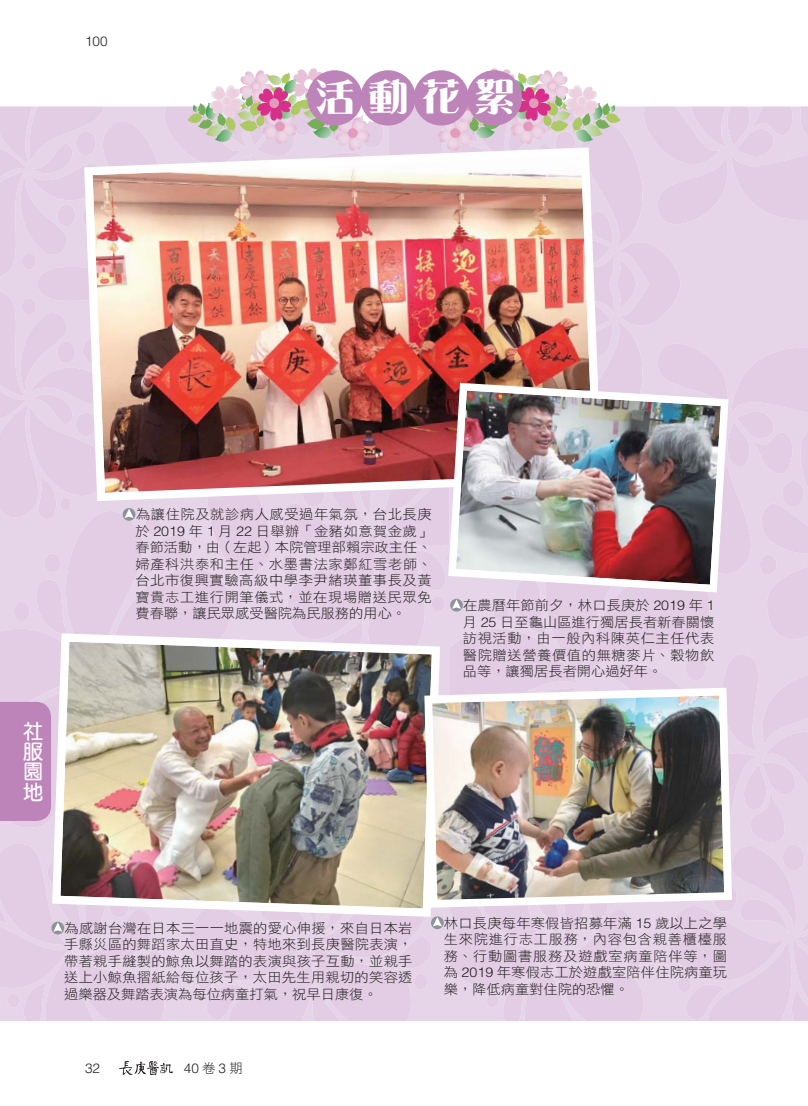
<style>
.page{position:relative;width:808px;height:1106px;background:#fff}
.page>*{position:absolute;margin:0;border:0;box-sizing:border-box;transform-origin:0 0}
.t1{font:37.5px "DF Yea Song Std W9 E Ten B5 H";color:#fff;scale:1.05 1}
.t2{font:700 20.25px/20.2px "Yen Round";color:#fff;text-align:justify}
.t3{font:13.5px/16.5px "DF Hei Std W3 E Ten B5 H";letter-spacing:.02em;color:#231f20;text-align:justify;scale:1.05 1}
.t4{font:300 13.5px "Helvetica LT Std";color:#231f20}
.s1{font-family:"Helvetica LT Std";font-weight:300}
.s2{font-family:"DF Hei Std W3 E Ten B5 H";font-weight:400}
</style>
<div class="page">
<div style="left:0;top:106px;width:443px;height:915px;background:#e2cde4"></div>
<div style="left:443px;top:106px;width:365px;height:915px;background:#e2cde4"></div>
<svg style="left:423px;top:68px;width:198px;height:83px"></svg>
<svg style="left:187px;top:68px;width:197px;height:79px"></svg>
<div style="left:307px;top:70px;width:55px;height:56px;background:#bd84ba;border-radius:50%"></div>
<div style="left:360px;top:70px;width:56px;height:56px;background:#bd84ba;border-radius:50%"></div>
<div style="left:414px;top:70px;width:55px;height:56px;background:#bd84ba;border-radius:50%"></div>
<div style="left:467px;top:70px;width:55px;height:56px;background:#bd84ba;border-radius:50%"></div>
<svg style="left:123px;top:508px;width:12px;height:13px"></svg>
<svg style="left:125px;top:508px;width:9px;height:10px"></svg>
<div style="left:450px;top:599px;width:13px;height:12px;background:#8d9399;border-radius:50%"></div>
<svg style="left:452px;top:599px;width:9px;height:10px"></svg>
<svg style="left:51px;top:921px;width:13px;height:13px"></svg>
<svg style="left:53px;top:922px;width:9px;height:9px"></svg>
<svg style="left:84px;top:147px;width:518px;height:354px;fill:#e6d5e8"></svg>
<img style="left:93px;top:156px;width:500px;height:337px">
<svg style="left:52px;top:633px;width:388px;height:283px;fill:#e6d5e8"></svg>
<img style="left:60px;top:641px;width:372px;height:267px">
<svg style="left:448px;top:383px;width:280px;height:209px;fill:#e6d5e8"></svg>
<img style="left:456px;top:390px;width:265px;height:194px">
<svg style="left:431px;top:916px;width:13px;height:13px"></svg>
<svg style="left:433px;top:917px;width:9px;height:9px"></svg>
<svg style="left:424px;top:687px;width:308px;height:220px"></svg>
<img style="left:432px;top:695px;width:292px;height:204px">
<div style="left:0;top:702px;width:51px;height:119px;background:#bd84ba"></div>
<svg style="left:119px;top:1060px;width:54px;height:15px"></svg>
<p class="t4" style="left:85px;top:34px;width:24px">100</p>
<p class="t1" style="left:315px;top:82px;width:191px">活動花絮</p>
<p class="t2" style="left:23px;top:721px;width:21px">社服園地</p>
<p class="t3" style="left:135px;top:508px;width:284px">為讓住院及就診病人感受過年氣氛，台北長庚於 <span class="s1">2019</span> 年 <span class="s1">1</span> 月 <span class="s1">22</span> 日舉辦「金豬如意賀金歲」春節活動，由（左起）本院管理部賴宗政主任、婦產科洪泰和主任、水墨書法家鄭紅雪老師、台北市復興實驗高級中學李尹緒瑛董事長及黃寶貴志工進行開筆儀式，並在現場贈送民眾免費春聯，讓民眾感受醫院為民服務的用心。</p>
<p class="t3" style="left:463px;top:598px;width:241px">在農曆年節前夕，林口長庚於 <span class="s1">2019</span> 年 <span class="s1">1</span>月 <span class="s1">25</span> 日至龜山區進行獨居長者新春關懷訪視活動，由一般內科陳英仁主任代表醫院贈送營養價值的無糖麥片、穀物飲品等，讓獨居長者開心過好年。</p>
<p class="t3" style="left:64px;top:921px;width:333px">為感謝台灣在日本三一一地震的愛心伸援，來自日本岩手縣災區的舞蹈家太田直史，特地來到長庚醫院表演，帶著親手縫製的鯨魚以舞踏的表演與孩子互動，並親手送上小鯨魚摺紙給每位孩子，太田先生用親切的笑容透過樂器及舞踏表演為每位病童打氣，祝早日康復。</p>
<p class="t3" style="left:444px;top:916px;width:271px">林口長庚每年寒假皆招募年滿 <span class="s1">15</span> 歲以上之學生來院進行志工服務，內容包含親善櫃檯服務、行動圖書服務及遊戲室病童陪伴等，圖為 <span class="s1">2019</span> 年寒假志工於遊戲室陪伴住院病童玩樂，降低病童對住院的恐懼。</p>
<p class="t4" style="left:85px;top:1060px;width:17px">32</p>
<p class="t4" style="left:184px;top:1060px;width:60px">40<span class="s2">卷</span>3<span class="s2">期</span></p>
</div>
